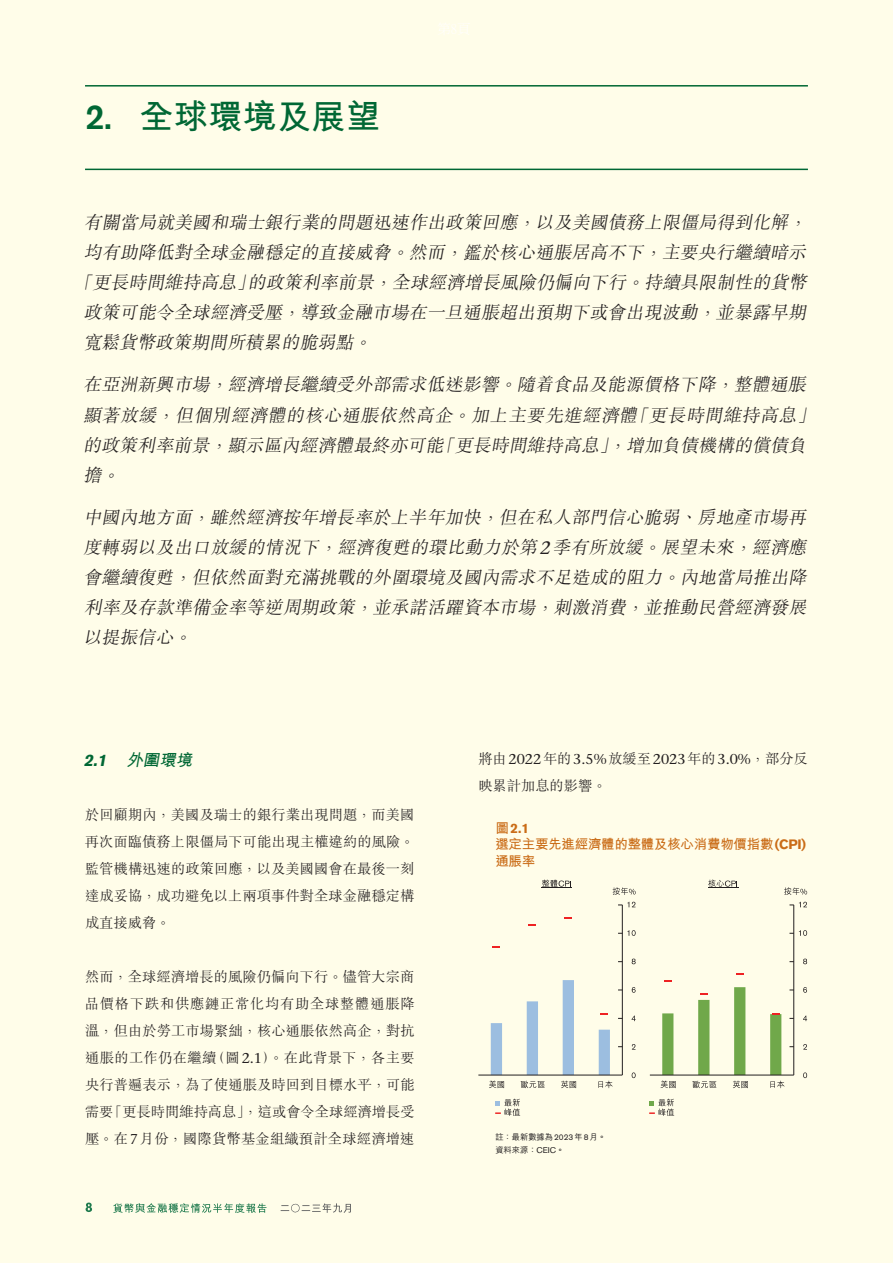
<style>
.page{position:relative;width:893px;height:1263px;background:#fff}
.page>*{position:absolute;margin:0;border:0;box-sizing:border-box;transform-origin:0 0}
.t1{font:700 34.5px "M Hei HK";color:#006734}
.t2{font:italic 300 18px/30px "M Sung HK";color:#231f20}
.Text{font:italic 700 16.5px "M Hei HK";color:#006734}
.Text-2{font:300 14.25px/27px "M Sung HK";letter-spacing:.005em;color:#231f20;text-align:justify}
.t3{font:700 13.5px/16.5px "M Hei HK";letter-spacing:-.02em;color:#ca6c17}
.Page8{font:500 8.25px/12.6px "M Hei HK";color:#231f20}
.s1{font-family:"Akzidenz Grotesk BQ";font-weight:500}
.s2{font-family:"Stone Serif Std";font-weight:500}
.s3{font-family:"Akzidenz Grotesk BQ"}
.s4{font-family:"Akzidenz Grotesk BQ";font-weight:400}
</style>
<div class="page">
<div style="left:0;top:0;width:892px;height:1263px;background:#fffde9"></div>
<svg style="left:113px;top:1203px;width:153px;height:10px;background:#b5d1b5"></svg>
<svg style="left:281px;top:1203px;width:70px;height:10px"></svg>
<svg style="left:86px;top:1202px;width:6px;height:10px"></svg>
<svg style="left:892px;top:0;width:1px;height:1263px"></svg>
<hr style="left:85px;top:85px;width:723px;height:2px;background:#006734">
<hr style="left:85px;top:169px;width:723px;height:1px;background:#006734">
<hr style="left:622px;top:905px;width:1px;height:170px;background:#231f20">
<svg style="left:632px;top:1072px;width:4px;height:6px"></svg>
<svg style="left:632px;top:1044px;width:3px;height:5px"></svg>
<svg style="left:632px;top:1015px;width:4px;height:6px"></svg>
<svg style="left:632px;top:987px;width:4px;height:6px"></svg>
<svg style="left:632px;top:959px;width:4px;height:5px"></svg>
<svg style="left:618px;top:930px;width:18px;height:6px"></svg>
<svg style="left:618px;top:902px;width:17px;height:5px"></svg>
<hr style="left:793px;top:905px;width:1px;height:170px;background:#231f20">
<svg style="left:803px;top:1072px;width:4px;height:6px"></svg>
<svg style="left:803px;top:1044px;width:4px;height:5px"></svg>
<svg style="left:803px;top:1015px;width:4px;height:6px"></svg>
<svg style="left:803px;top:987px;width:4px;height:6px"></svg>
<svg style="left:803px;top:959px;width:4px;height:5px"></svg>
<svg style="left:789px;top:930px;width:18px;height:6px"></svg>
<svg style="left:789px;top:902px;width:18px;height:5px"></svg>
<hr style="left:478px;top:1075px;width:144px;height:1px;background:#231f20">
<hr style="left:650px;top:1075px;width:144px;height:1px;background:#231f20">
<svg style="left:784px;top:887px;width:23px;height:8px"></svg>
<svg style="left:613px;top:887px;width:23px;height:8px"></svg>
<svg style="left:495px;top:1099px;width:25px;height:17px"></svg>
<svg style="left:649px;top:1099px;width:25px;height:17px"></svg>
<svg style="left:542px;top:879px;width:29px;height:8px"></svg>
<svg style="left:708px;top:879px;width:29px;height:8px"></svg>
<hr style="left:542px;top:887px;width:30px;height:1px;background:#231f20">
<hr style="left:708px;top:887px;width:30px;height:1px;background:#231f20">
<svg style="left:489px;top:980px;width:133px;height:108px;background:#e5eae2"></svg>
<svg style="left:660px;top:974px;width:134px;height:114px;background:#dbe5c2"></svg>
<h1 class="t1" style="left:85px;top:91px;width:297px"><span class="s1">2.</span> 全球環境及展望</h1>
<h2 class="t2" style="left:84px;top:206px;width:728px">有關當局就美國和瑞士銀行業的問題迅速作出政策回應，以及美國債務上限僵局得到化解，</h2>
<h2 class="t2" style="left:84px;top:236px;width:728px">均有助降低對全球金融穩定的直接威脅。然而，鑑於核心通脹居高不下，主要央行繼續暗示</h2>
<h2 class="t2" style="left:74px;top:266px;width:738px">「更長時間維持高息」的政策利率前景，全球經濟增長風險仍偏向下行。持續具限制性的貨幣</h2>
<h2 class="t2" style="left:83px;top:296px;width:728px">政策可能令全球經濟受壓，導致金融市場在一旦通脹超出預期下或會出現波動，並暴露早期</h2>
<h2 class="t2" style="left:83px;top:326px;width:294px">寬鬆貨幣政策期間所積累的脆弱點。</h2>
<h2 class="t2" style="left:83px;top:369px;width:738px">在亞洲新興市場，經濟增長繼續受外部需求低迷影響。隨着食品及能源價格下降，整體通脹顯著放緩，但個別經濟體的核心通脹依然高企。加上主要先進經濟體「更長時間維持高息」的政策利率前景，顯示區內經濟體最終亦可能「更長時間維持高息」，增加負債機構的償債負擔。</h2>
<h2 class="t2" style="left:83px;top:501px;width:729px;text-align:justify">中國內地方面，雖然經濟按年增長率於上半年加快，但在私人部門信心脆弱、房地產市場再度轉弱以及出口放緩的情況下，經濟復甦的環比動力於第<span class="s2">2</span>季有所放緩。展望未來，經濟應會繼續復甦，但依然面對充滿挑戰的外圍環境及國內需求不足造成的阻力。內地當局推出降利率及存款準備金率等逆周期政策，並承諾活躍資本市場，刺激消費，並推動民營經濟發展以提振信心。</h2>
<p class="Text" style="left:84px;top:748px;width:114px"><span class="s3">2.1</span> 外圍環境</p>
<p class="Text-2" style="left:85px;top:800px;width:331px">於回顧期內，美國及瑞士的銀行業出現問題，而美國再次面臨債務上限僵局下可能出現主權違約的風險。監管機構迅速的政策回應，以及美國國會在最後一刻達成妥協，成功避免以上兩項事件對全球金融穩定構成直接威脅。</p>
<p class="Text-2" style="left:85px;top:962px;width:331px">然而，全球經濟增長的風險仍偏向下行。儘管大宗商品價格下跌和供應鏈正常化均有助全球整體通脹降溫，但由於勞工市場緊絀，核心通脹依然高企，對抗通脹的工作仍在繼續（圖<span class="s2">2.1</span>）。在此背景下，各主要央行普遍表示，為了使通脹及時回到目標水平，可能需要「更長時間維持高息」，這或會令全球經濟增長受壓。在<span class="s2">7</span>月份，國際貨幣基金組織預計全球經濟增速</p>
<p class="Text-2" style="left:478px;top:744px;width:331px">將由<span class="s2">2022</span>年的<span class="s2">3.5%</span>放緩至<span class="s2">2023</span>年的<span class="s2">3.0%</span>，部分反映累計加息的影響。</p>
<h3 class="t3" style="left:495px;top:818px;width:312px">圖<span class="s3">2.1<br></span>選定主要先進經濟體的整體及核心消費物價指數<span class="s3">(CPI)</span>通脹率</h3>
<p class="Page8" style="left:495px;top:1130px;width:112px">註：最新數據為<span class="s4">2023</span>年<span class="s4">8</span>月。資料來源：<span class="s4">CEIC</span>。</p>
</div>
